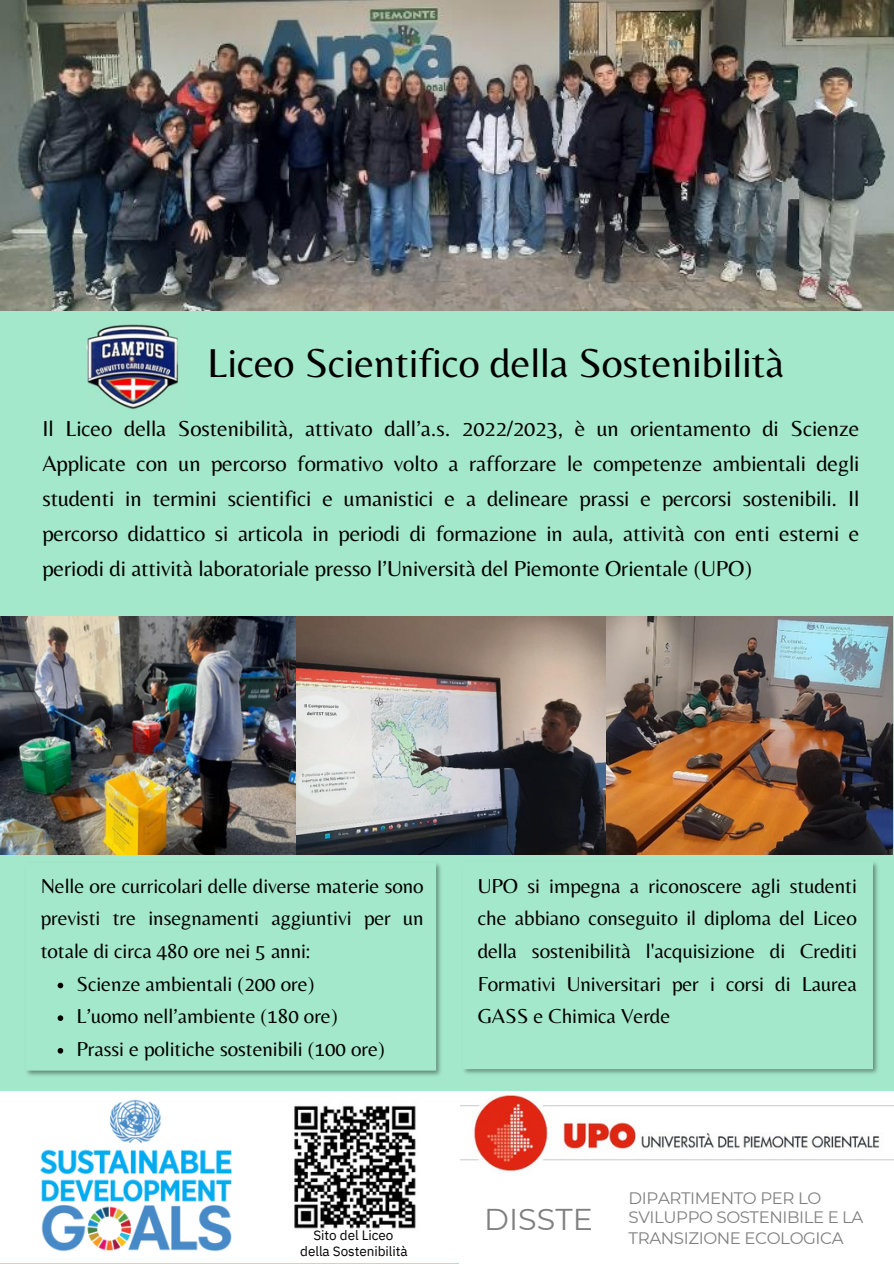
<style>
.page{position:relative;width:894px;height:1264px;background:#fff}
.page>*{position:absolute;margin:0;border:0;box-sizing:border-box;transform-origin:0 0}
.t1{font:42px "Belleza";letter-spacing:-.005em;color:#000}
.t2{font:30px "Montserrat";color:#7f7f7f}
.t3{font:22.5px/34.8px "Belleza";letter-spacing:-.005em;color:#000;text-align:justify}
.t4{font:21px/32.7px "Belleza";letter-spacing:-.005em;color:#000;text-align:justify}
.t5{font:16.65px "Montserrat";letter-spacing:-.025em;color:#7f7f7f}
.t6{font:16.5px/19.2px "Montserrat";letter-spacing:-.025em;color:#7f7f7f}
.t7{font:13.5px "IBM Plex Sans";letter-spacing:-.005em;color:#000}
</style>
<div class="page">
<div style="left:0;top:0;width:893px;height:1263px;background:#a3e8ca"></div>
<img style="left:464px;top:862px;width:414px;height:212px">
<div style="left:463px;top:862px;width:408px;height:206px;background:#a3e8ca"></div>
<img style="left:0;top:0;width:893px;height:310px">
<img style="left:86px;top:324px;width:93px;height:86px">
<img style="left:26px;top:863px;width:415px;height:213px">
<div style="left:26px;top:863px;width:409px;height:206px;background:#a3e8ca"></div>
<img style="left:0;top:616px;width:891px;height:238px">
<img style="left:459px;top:1091px;width:434px;height:82px">
<div style="left:459px;top:1173px;width:434px;height:90px;background:#fff"></div>
<div style="left:0;top:1091px;width:459px;height:171px;background:#fff"></div>
<img style="left:294px;top:1105px;width:122px;height:124px">
<img style="left:40px;top:1099px;width:192px;height:153px">
<svg style="left:58px;top:982px;width:5px;height:6px"></svg>
<svg style="left:58px;top:1015px;width:5px;height:5px"></svg>
<svg style="left:58px;top:1048px;width:5px;height:5px"></svg>
<p class="t1" style="left:207px;top:338px;width:578px">Liceo Scientifico della Sostenibilità</p>
<p class="t3" style="left:42px;top:411px;width:818px">Il Liceo della Sostenibilità, attivato dall’a.s. 2022/2023, è un orientamento di Scienze Applicate con un percorso formativo volto a rafforzare le competenze ambientali degli studenti in termini scientifici e umanistici e a delineare prassi e percorsi sostenibili. Il percorso didattico si articola in periodi di formazione in aula, attività con enti esterni e periodi di attività laboratoriale presso l’Università del Piemonte Orientale (UPO)</p>
<p class="t4" style="left:41px;top:868px;width:384px">Nelle ore curricolari delle diverse materie sono previsti tre insegnamenti aggiuntivi per un totale di circa 480 ore nei 5 anni:</p>
<p class="t4" style="left:76px;top:966px;width:239px">Scienze ambientali (200 ore)</p>
<p class="t4" style="left:76px;top:999px;width:263px">L’uomo nell’ambiente (180 ore)</p>
<p class="t4" style="left:76px;top:1032px;width:310px">Prassi e politiche sostenibili (100 ore)</p>
<p class="t7" style="left:313px;top:1225px;width:82px">Sito del Liceo</p>
<p class="t7" style="left:300px;top:1241px;width:109px">della Sostenibilità</p>
<p class="t4" style="left:477px;top:868px;width:380px">UPO si impegna a riconoscere agli studenti che abbiano conseguito il diploma del Liceo della sostenibilità l'acquisizione di Crediti Formativi Universitari per i corsi di Laurea GASS e Chimica Verde</p>
<p class="t2" style="left:484px;top:1201px;width:110px">DISSTE</p>
<p class="t6" style="left:628px;top:1188px;width:236px">DIPARTIMENTO PER LO<br>SVILUPPO SOSTENIBILE E LA</p>
<p class="t5" style="left:628px;top:1228px;width:216px">TRANSIZIONE ECOLOGICA</p>
</div>
